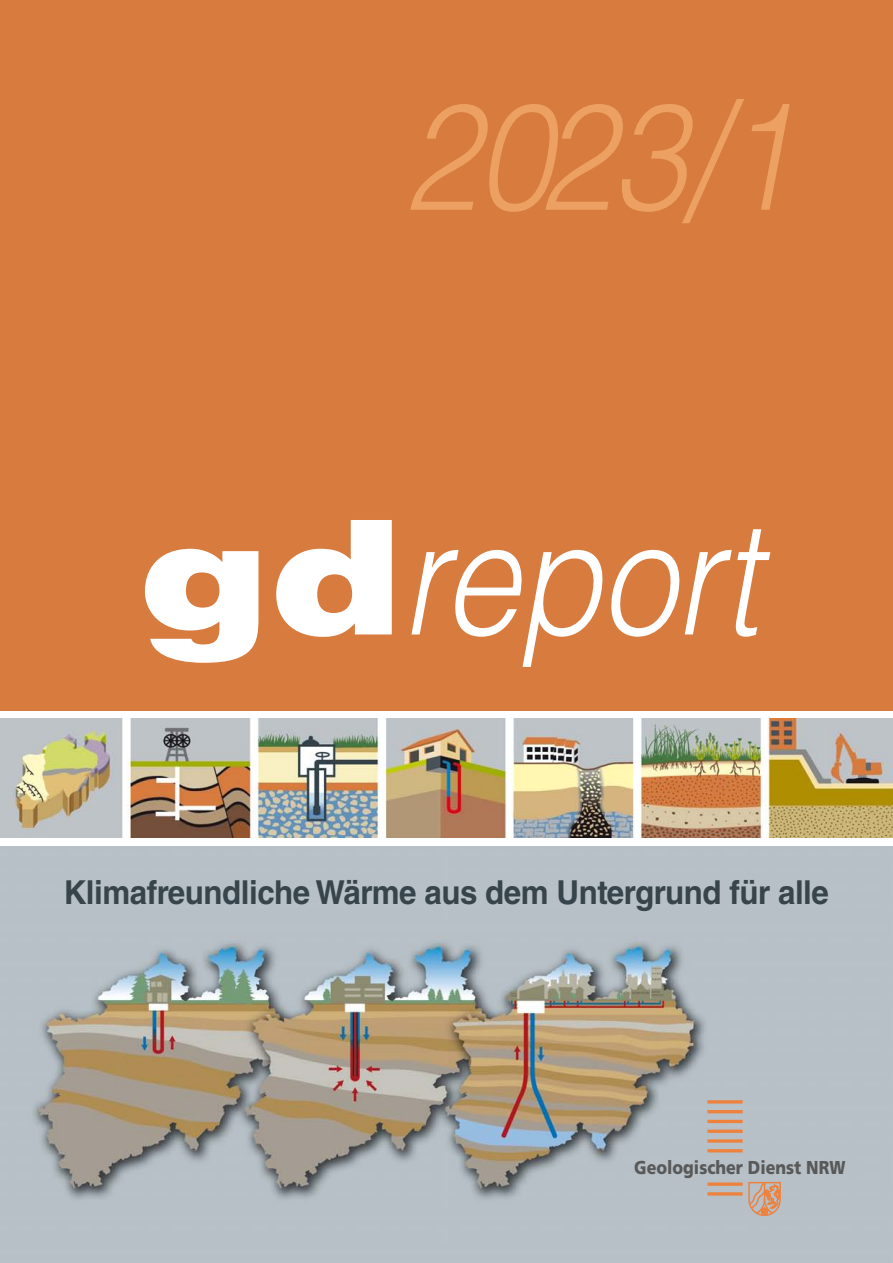
<style>
.page{position:relative;width:893px;height:1263px;background:#fff}
.page>*{position:absolute;margin:0;border:0;box-sizing:border-box;transform-origin:0 0}
.t1{font:italic 300 150px "Helvetica LT Std";color:#eca061;scale:.89 1}
.t2{font:700 33px "Helvetica LT Std";letter-spacing:-.015em;color:#38444b;scale:.95 1}
.t3{font:18.6px "Frutiger LT Std Black+SJBAHA";color:#595959;scale:.86 1}
</style>
<div class="page">
<img style="left:0;top:846px;width:893px;height:417px">
<hr style="left:707px;top:1192px;width:36px;height:3px;background:#ee813c">
<hr style="left:707px;top:1120px;width:36px;height:3px;background:#ee813c">
<svg style="left:707px;top:1129px;width:36px;height:4px"></svg>
<svg style="left:707px;top:1139px;width:36px;height:4px"></svg>
<hr style="left:707px;top:1149px;width:36px;height:3px;background:#ee813c">
<hr style="left:707px;top:1110px;width:36px;height:3px;background:#ee813c">
<hr style="left:707px;top:1100px;width:36px;height:3px;background:#ee813c">
<svg style="left:707px;top:1182px;width:36px;height:4px"></svg>
<svg style="left:747px;top:1180px;width:35px;height:52px;background:#c6ad9e"></svg>
<img style="left:0;top:719px;width:893px;height:118px">
<div style="left:0;top:0;width:893px;height:710px;background:#d77b3f"></div>
<svg style="left:145px;top:520px;width:625px;height:147px"></svg>
<h1 class="t1" style="left:404px;top:70px;width:441px">2023/1</h1>
<h3 class="t2" style="left:64px;top:880px;width:807px">Klimafreundliche Wärme aus dem Untergrund für alle</h3>
<p class="t3" style="left:634px;top:1156px;width:247px">Geologischer Dienst NRW</p>
</div>
